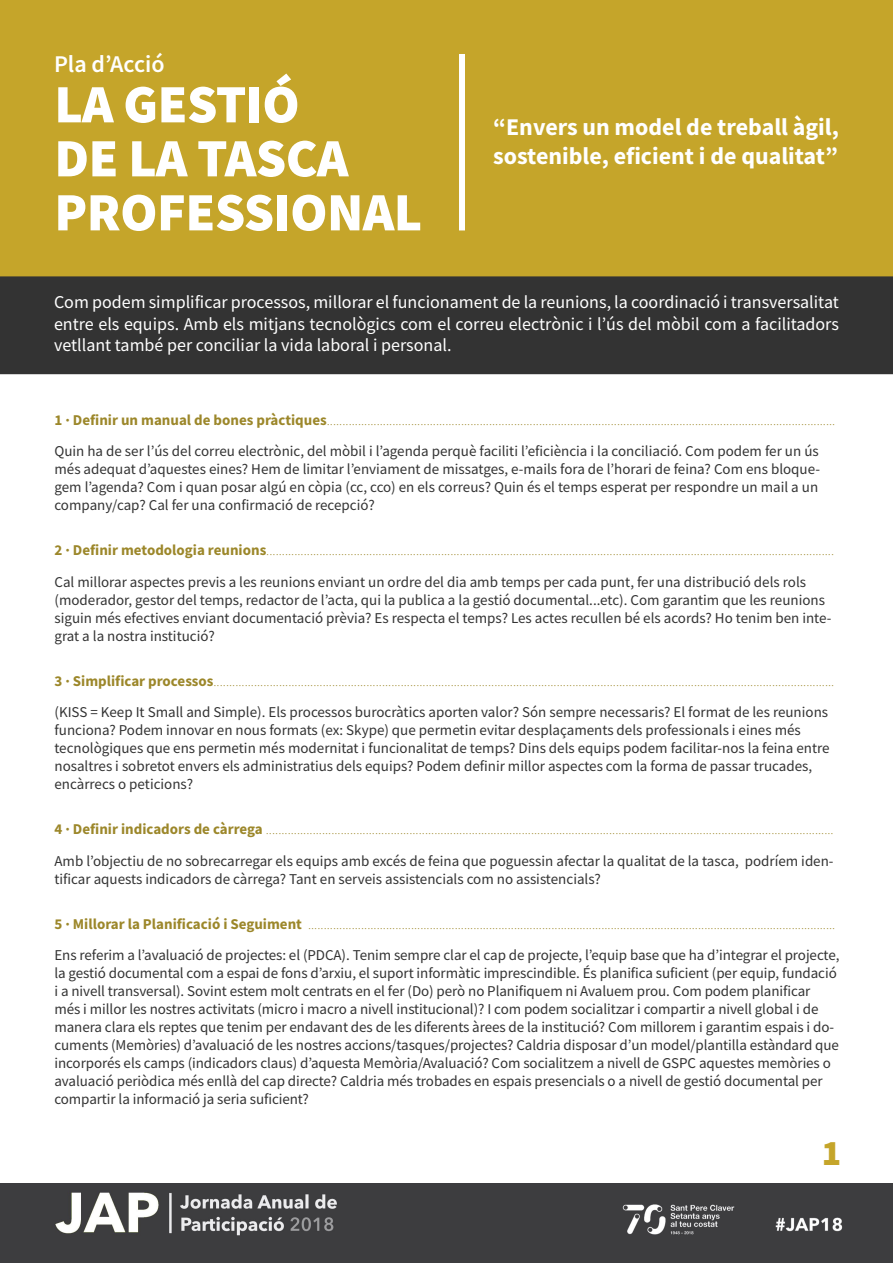
<style>
.page{position:relative;width:893px;height:1263px;background:#fff}
.page>*{position:absolute;margin:0;border:0;box-sizing:border-box;transform-origin:0 0}
.t1{font:900 54px/54px "Source Sans Pro";letter-spacing:-.01em;color:#fff}
.t2{font:900 36px "Source Sans Pro";color:#c5a52a}
.t3{font:700 24px/28.8px "Source Sans Pro";color:#fff}
.t4{font:600 24px "Source Sans Pro";color:#fff}
.t5{font:18px/21.6px "Source Sans Pro";color:#fff;text-align:justify}
.t6{font:15px/18px "Source Sans Pro";letter-spacing:-.005em;color:#333}
.t7{font:200 15px/31.5px "Source Sans Pro";color:#9c872a}
.s1{font-weight:700}
.s2{font-weight:400;color:#333}
</style>
<div class="page">
<div style="left:0;top:0;width:893px;height:277px;background:#c5a52a"></div>
<div style="left:459px;top:54px;width:6px;height:176px;background:#fff"></div>
<div style="left:1px;top:277px;width:891px;height:96px;background:#333"></div>
<div style="left:0;top:276px;width:893px;height:98px;border:2px solid #333"></div>
<img style="left:0;top:1183px;width:893px;height:80px">
<h3 class="t4" style="left:54px;top:48px;width:112px">Pla d’Acció</h3>
<h1 class="t1" style="left:54px;top:77px;width:369px">LA GESTIÓ<br>DE LA TASCA<br>PROFESSIONAL</h1>
<h3 class="t3" style="left:493px;top:112px;width:347px">“Envers un model de treball àgil, sostenible, eficient i de qualitat”</h3>
<p class="t5" style="left:54px;top:291px;width:786px">Com podem simplificar processos, millorar el funcionament de la reunions, la coordinació i transversalitat entre els equips. Amb els mitjans tecnològics com el correu electrònic i l’ús del mòbil com a facilitadors vetllant també per conciliar la vida laboral i personal.</p>
<p class="t7" style="left:54px;top:404px;width:782px"><span class="s1">1 · Definir un manual de bones pràctiques</span>...................................................................................................................................................................<br><span class="s2">Quin ha de ser l’ús del correu electrònic, del mòbil i l’agenda perquè faciliti l’eficiència i la conciliació. Com podem fer un ús</span></p>
<p class="t6" style="left:54px;top:460px;width:767px;text-align:justify">més adequat d’aquestes eines? Hem de limitar l’enviament de missatges, e-mails fora de l’horari de feina? Com ens bloque&shy;gem l’agenda? Com i quan posar algú en còpia (cc, cco) en els correus? Quin és el temps esperat per respondre un mail a un company/cap? Cal fer una confirmació de recepció?</p>
<p class="t7" style="left:54px;top:534px;width:781px"><span class="s1">2 · Definir metodologia reunions</span>......................................................................................................................................................................................<br><span class="s2">Cal millorar aspectes previs a les reunions enviant un ordre del dia amb temps per cada punt, fer una distribució dels rols</span></p>
<p class="t6" style="left:54px;top:590px;width:778px">(moderador, gestor del temps, redactor de l’acta, qui la publica a la gestió documental...etc). Com garantim que les reunions siguin més efectives enviant documentació prèvia? Es respecta el temps? Les actes recullen bé els acords? Ho tenim ben inte&shy;grat a la nostra institució?</p>
<p class="t7" style="left:54px;top:665px;width:781px"><span class="s1">3 · Simplificar processos</span>....................................................................................................................................................................................................... <span class="s2">(KISS = Keep It Small and Simple). Els processos burocràtics aporten valor? Són sempre necessaris? El format de les reunions</span></p>
<p class="t6" style="left:54px;top:721px;width:777px">funciona? Podem innovar en nous formats (ex: Skype) que permetin evitar desplaçaments dels professionals i eines més tecnològiques que ens permetin més modernitat i funcionalitat de temps? Dins dels equips podem facilitar-nos la feina entre nosaltres i sobretot envers els administratius dels equips? Podem definir millor aspectes com la forma de passar trucades, encàrrecs o peticions?</p>
<p class="t7" style="left:54px;top:813px;width:781px"><span class="s1">4 · Definir indicadors de càrrega</span> ......................................................................................................................................................................................<br><span class="s2">Amb l’objectiu de no sobrecarregar els equips amb excés de feina que poguessin afectar la qualitat de la tasca, podríem iden-</span></p>
<p class="t6" style="left:54px;top:869px;width:548px">tificar aquests indicadors de càrrega? Tant en serveis assistencials com no assistencials?</p>
<p class="t7" style="left:54px;top:908px;width:786px"><span class="s1">5 · Millorar la Planificació i Seguiment</span> .........................................................................................................................................................................<br><span class="s2">Ens referim a l’avaluació de projectes: el (PDCA). Tenim sempre clar el cap de projecte, l’equip base que ha d’integrar el projecte,</span></p>
<p class="t6" style="left:54px;top:964px;width:786px">la gestió documental com a espai de fons d’arxiu, el suport informàtic imprescindible. És planifica suficient (per equip, fundació i a nivell transversal). Sovint estem molt centrats en el fer (Do) però no Planifiquem ni Avaluem prou. Com podem planificar més i millor les nostres activitats (micro i macro a nivell institucional)? I com podem socialitzar i compartir a nivell global i de manera clara els reptes que tenim per endavant des de les diferents àrees de la institució? Com millorem i garantim espais i do&shy;cuments (Memòries) d’avaluació de les nostres accions/tasques/projectes? Caldria disposar d’un model/plantilla estàndard que incorporés els camps (indicadors claus) d’aquesta Memòria/Avaluació? Com socialitzem a nivell de GSPC aquestes memòries o avaluació periòdica més enllà del cap directe? Caldria més trobades en espais presencials o a nivell de gestió documental per compartir la informació ja seria suficient?</p>
<h2 class="t2" style="left:822px;top:1128px;width:21px">1</h2>
</div>
